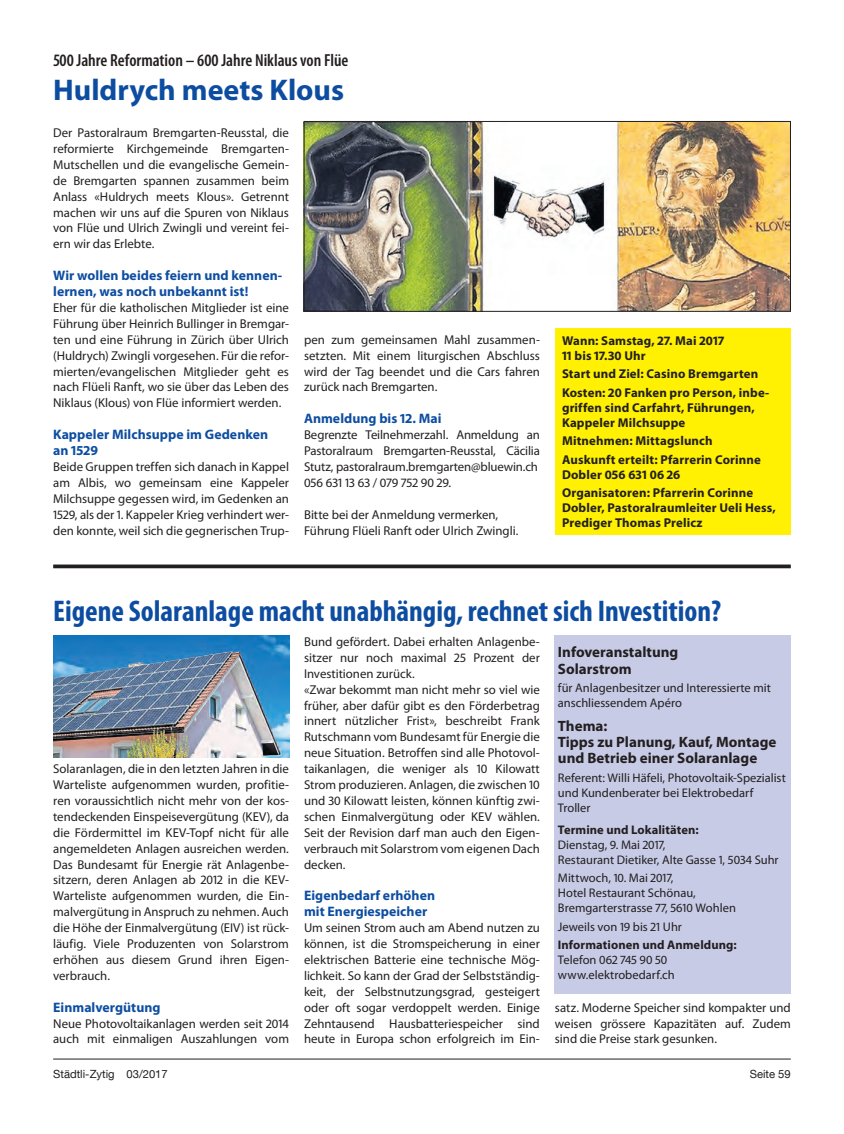
<style>
.page{position:relative;width:844px;height:1134px;background:#fff}
.page>*{position:absolute;margin:0;border:0;box-sizing:border-box;transform-origin:0 0}
.t1{font:700 condensed 30px "Myriad Pro";color:#0d4da1}
.t2{font:700 30px "Myriad Pro";color:#0d4da1}
.t3{font:600 condensed 17.5px "Myriad Pro";color:#231f20}
.t4{font:700 15px/16.2px "Myriad Pro";color:#231f20}
.t5{font:700 13.75px/15.9px "Myriad Pro";letter-spacing:.005em;color:#0d4da1}
.t6{font:12.75px/15.9px "Myriad Pro";color:#231f20;text-align:justify}
.t7{font:700 12.75px/15px "Myriad Pro";letter-spacing:.01em;color:#231f20}
.t8{font:12.5px/15px "Myriad Pro";color:#231f20}
.t9{font:700 12.5px "Myriad Pro";letter-spacing:.005em;color:#231f20}
.t10{font:11.25px "Helvetica Neue LT Com";color:#231f20}
</style>
<div class="page">
<svg style="left:53px;top:564px;width:737px;height:4px;fill:#231f20"></svg>
<img style="left:306px;top:123px;width:482px;height:187px">
<div style="left:304px;top:121px;width:486px;height:191px;border:1px solid #231f20"></div>
<div style="left:554px;top:328px;width:236px;height:207px;background:#fff101"></div>
<hr style="left:53px;top:1059px;width:737px;height:1px;background:#231f20">
<div style="left:554px;top:635px;width:236px;height:359px;background:#c7cbe6"></div>
<img style="left:53px;top:635px;width:236px;height:122px">
<h2 class="t3" style="left:53px;top:51px;width:296px">500 Jahre Reformation – 600 Jahre Niklaus von Flüe</h2>
<h1 class="t2" style="left:53px;top:70px;width:292px">Huldrych meets Klous</h1>
<p class="t6" style="left:53px;top:125px;width:237px">Der Pastoralraum Bremgarten-Reusstal, die reformierte Kirchgemeinde Bremgarten-Mutschellen und die evangelische Gemein&shy;de Bremgarten spannen zusammen beim Anlass «Huldrych meets Klous». Getrennt machen wir uns auf die Spuren von Niklaus von Flüe und Ulrich Zwingli und vereint fei&shy;ern wir das Erlebte.</p>
<p class="t5" style="left:53px;top:267px;width:231px">Wir wollen beides feiern und kennen&shy;lernen, was noch unbekannt ist!</p>
<p class="t6" style="left:53px;top:300px;width:237px">Eher für die katholischen Mitglieder ist eine Führung über Heinrich Bullinger in Bremgar&shy;ten und eine Führung in Zürich über Ulrich (Huldrych) Zwingli vorgesehen. Für die refor&shy;mierten/evangelischen Mitglieder geht es nach Flüeli Ranft, wo sie über das Leben des Niklaus (Klous) von Flüe informiert werden.</p>
<p class="t5" style="left:53px;top:426px;width:216px">Kappeler Milchsuppe im Gedenken an 1529</p>
<p class="t6" style="left:53px;top:459px;width:237px">Beide Gruppen treffen sich danach in Kappel am Albis, wo gemeinsam eine Kappeler Milchsuppe gegessen wird, im Gedenken an 1529, als der 1. Kappeler Krieg verhindert wer&shy;den konnte, weil sich die gegnerischen Trup-</p>
<p class="t6" style="left:304px;top:331px;width:237px">pen zum gemeinsamen Mahl zusammen&shy;setzten. Mit einem liturgischen Abschluss wird der Tag beendet und die Cars fahren zurück nach Bremgarten.</p>
<p class="t5" style="left:304px;top:410px;width:139px">Anmeldung bis 12. Mai</p>
<p class="t6" style="left:304px;top:427px;width:237px;text-align:left">Begrenzte Teilnehmerzahl. Anmeldung an Pastoralraum Bremgarten-Reusstal, Cäcilia Stutz, pastoralraum.bremgarten@bluewin.ch 056 631 13 63 / 079 752 90 29.</p>
<p class="t6" style="left:304px;top:506px;width:216px">Bitte bei der Anmeldung vermerken,<br>Führung Flüeli Ranft oder Ulrich Zwingli.</p>
<p class="t7" style="left:562px;top:332px;width:163px">Wann: Samstag, 27. Mai 2017<br>11 bis 17.30 Uhr</p>
<p class="t7" style="left:562px;top:364px;width:209px;line-height:18.5px">Start und Ziel: Casino Bremgarten<br>Kosten: 20 Fanken pro Person, inbe-</p>
<p class="t7" style="left:562px;top:399px;width:194px">griffen sind Carfahrt, Führungen,<br>Kappeler Milchsuppe</p>
<p class="t7" style="left:562px;top:431px;width:200px;line-height:18.5px">Mitnehmen: Mittagslunch<br>Auskunft erteilt: Pfarrerin Corinne</p>
<p class="t7" style="left:562px;top:465px;width:192px;line-height:18.5px">Dobler 056 631 06 26<br>Organisatoren: Pfarrerin Corinne</p>
<p class="t7" style="left:562px;top:500px;width:215px">Dobler, Pastoralraumleiter Ueli Hess,<br>Prediger Thomas Prelicz</p>
<h1 class="t1" style="left:53px;top:592px;width:669px">Eigene Solaranlage macht unabhängig, rechnet sich Investition?</h1>
<p class="t6" style="left:53px;top:761px;width:237px">Solaranlagen, die in den letzten Jahren in die Warteliste aufgenommen wurden, profitie&shy;ren voraussichtlich nicht mehr von der kos&shy;tendeckenden Einspeisevergütung (KEV), da die Fördermittel im KEV-Topf nicht für alle angemeldeten Anlagen ausreichen werden.<br>Das Bundesamt für Energie rät Anlagenbe&shy;sitzern, deren Anlagen ab 2012 in die KEV-Warteliste aufgenommen wurden, die Ein&shy;malvergütung in Anspruch zu nehmen. Auch die Höhe der Einmalvergütung (EIV) ist rück&shy;läufig. Viele Produzenten von Solarstrom erhöhen aus diesem Grund ihren Eigen&shy;verbrauch.</p>
<p class="t5" style="left:53px;top:999px;width:109px">Einmalvergütung</p>
<p class="t6" style="left:53px;top:1015px;width:237px">Neue Photovoltaikanlagen werden seit 2014 auch mit einmaligen Auszahlungen vom</p>
<p class="t6" style="left:304px;top:633px;width:237px;text-align:left">Bund gefördert. Dabei erhalten Anlagenbe&shy;sitzer nur noch maximal 25 Prozent der Investitionen zurück.<br>«Zwar bekommt man nicht mehr so viel wie früher, aber dafür gibt es den Förderbetrag innert nützlicher Frist», beschreibt Frank Rutschmann vom Bundesamt für Energie die neue Situation. Betroffen sind alle Photovol&shy;taikanlagen, die weniger als 10 Kilowatt Strom produzieren. Anlagen, die zwischen 10 und 30 Kilowatt leisten, können künftig zwi&shy;schen Einmalvergütung oder KEV wählen.<br>Seit der Revision darf man auch den Eigen&shy;verbrauch mit Solarstrom vom eigenen Dach decken.</p>
<p class="t5" style="left:304px;top:887px;width:132px">Eigenbedarf erhöhen mit Energiespeicher</p>
<p class="t6" style="left:304px;top:920px;width:237px">Um seinen Strom auch am Abend nutzen zu können, ist die Stromspeicherung in einer elektrischen Batterie eine technische Mög&shy;lichkeit. So kann der Grad der Selbstständig&shy;keit, der Selbstnutzungsgrad, gesteigert oder oft sogar verdoppelt werden. Einige Zehntausend Hausbatteriespeicher sind heute in Europa schon erfolgreich im Ein-</p>
<p class="t4" style="left:557px;top:644px;width:122px">Infoveranstaltung<br>Solarstrom</p>
<p class="t8" style="left:557px;top:680px;width:214px">für Anlagenbesitzer und Interessierte mit anschliessendem Apéro</p>
<p class="t4" style="left:557px;top:717px;width:220px">Thema:<br>Tipps zu Planung, Kauf, Montage und Betrieb einer Solaranlage</p>
<p class="t8" style="left:557px;top:770px;width:229px">Referent: Willi Häfeli, Photovoltaik-Spezialist und Kundenberater bei Elektrobedarf<br>Troller</p>
<p class="t9" style="left:557px;top:821px;width:142px">Termine und Lokalitäten:</p>
<p class="t8" style="left:557px;top:837px;width:222px">Dienstag, 9. Mai 2017,<br>Restaurant Dietiker, Alte Gasse 1, 5034 Suhr</p>
<p class="t8" style="left:557px;top:870px;width:179px">Mittwoch, 10. Mai 2017,<br>Hotel Restaurant Schönau,<br>Bremgarterstrasse 77, 5610 Wohlen</p>
<p class="t8" style="left:557px;top:919px;width:125px">Jeweils von 19 bis 21 Uhr</p>
<p class="t9" style="left:557px;top:937px;width:180px">Informationen und Anmeldung:</p>
<p class="t8" style="left:557px;top:952px;width:118px">Telefon 062 745 90 50 www.elektrobedarf.ch</p>
<p class="t6" style="left:554px;top:999px;width:237px">satz. Moderne Speicher sind kompakter und weisen grössere Kapazitäten auf. Zudem sind die Preise stark gesunken.</p>
<p class="t10" style="left:53px;top:1067px;width:116px">Städtli-Zytig 03/2017</p>
<p class="t10" style="left:749px;top:1067px;width:43px">Seite 59</p>
</div>
